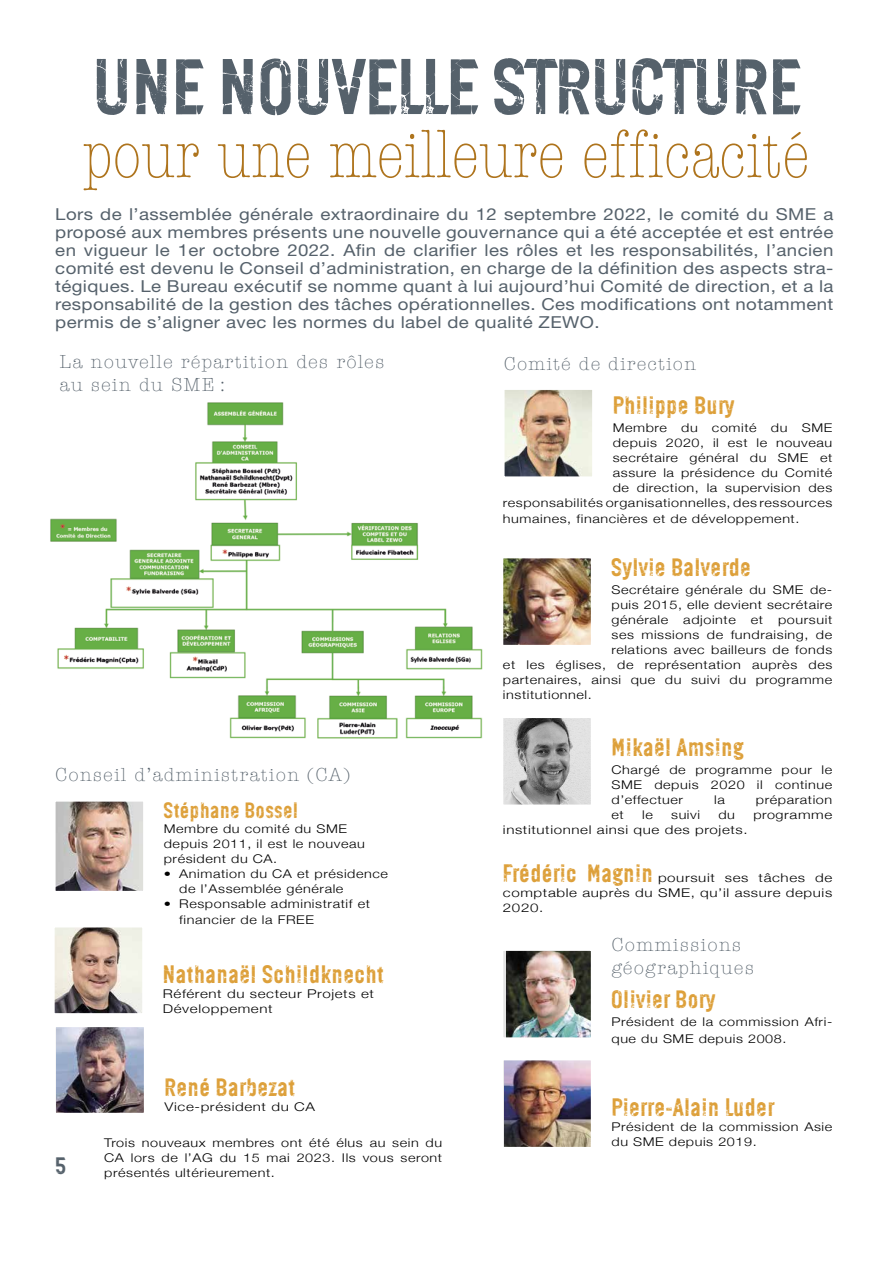
<style>
.page{position:relative;width:893px;height:1263px;background:#fff}
.page>*{position:absolute;margin:0;border:0;box-sizing:border-box;transform-origin:0 0}
.t1{font:79.5px "Haastkiwi";letter-spacing:.02em;color:#55616b}
.t2{font:300 condensed 70.5px "American Typewriter";color:#ae741d;scale:.96 1}
.t3{font:25.5px "Haastkiwi";letter-spacing:.04em;color:#dda03a}
.t4{font:24px "Haastkiwi";color:#55616b}
.t5{font:22.5px "Haastkiwi";letter-spacing:.04em;color:#dda03a}
.t6{font:300 condensed 19.5px/22.5px "American Typewriter";letter-spacing:.04em;color:#55616b;scale:1.25 1}
.t7{font:300 condensed 19.35px "American Typewriter";letter-spacing:.04em;color:#55616b;scale:1.25 1}
.t8{font:16.5px/18px "Helvetica Neue LT Std";letter-spacing:.02em;color:#55616b;text-align:justify;scale:1.13 1}
.t9{font:300 12px/15px "Helvetica Neue";letter-spacing:.04em;color:#000;scale:1.2 1}
.t10{font:300 12px/15px "Helvetica Neue";letter-spacing:.04em;color:#000;text-align:justify;scale:1.26 1}
.s1{font-family:"Haastkiwi";font-weight:400;font-size:25.5px;color:#dda03a}
</style>
<div class="page">
<hr style="left:0;top:0;width:1px;height:885px;background:#55616b">
<svg style="left:0;top:723px;width:1px;height:162px"></svg>
<img style="left:0;top:655px;width:1px;height:68px">
<img style="left:506px;top:391px;width:85px;height:84px">
<div style="left:501px;top:386px;width:95px;height:94px;border:4px solid #fff"></div>
<img style="left:56px;top:929px;width:85px;height:83px">
<div style="left:51px;top:924px;width:95px;height:93px;border:4px solid #fff"></div>
<img style="left:57px;top:1028px;width:86px;height:83px">
<div style="left:52px;top:1023px;width:96px;height:93px;border:4px solid #fff"></div>
<img style="left:505px;top:560px;width:84px;height:83px">
<div style="left:500px;top:555px;width:94px;height:93px;border:4px solid #fff"></div>
<img style="left:505px;top:719px;width:84px;height:84px">
<div style="left:500px;top:714px;width:94px;height:94px;border:4px solid #fff"></div>
<img style="left:506px;top:952px;width:83px;height:84px">
<div style="left:500px;top:947px;width:94px;height:94px;border:4px solid #fff"></div>
<img style="left:505px;top:1062px;width:84px;height:83px">
<div style="left:500px;top:1057px;width:94px;height:93px;border:4px solid #fff"></div>
<img style="left:57px;top:803px;width:85px;height:86px">
<div style="left:52px;top:798px;width:95px;height:96px;border:4px solid #fff"></div>
<img style="left:50px;top:402px;width:433px;height:337px">
<h1 class="t1" style="left:94px;top:41px;width:707px">UNE NOUVELLE STRUCTURE</h1>
<h2 class="t2" style="left:83px;top:107px;width:758px">pour une meilleure efficacité</h2>
<p class="t8" style="left:55px;top:205px;width:690px">Lors de l’assemblée générale extraordinaire du 12 septembre 2022, le comité du SME a proposé aux membres présents une nouvelle gouvernance qui a été acceptée et est entrée en vigueur le 1er octobre 2022. Afin de clarifier les rôles et les responsabilités, l’ancien comité est devenu le Conseil d’administration, en charge de la définition des aspects stra&shy;tégiques. Le Bureau exécutif se nomme quant à lui aujourd’hui Comité de direction, et a la responsabilité de la gestion des tâches opérationnelles. Ces modifications ont notamment permis de s’aligner avec les normes du label de qualité ZEWO.</p>
<h3 class="t6" style="left:60px;top:350px;width:261px">La nouvelle répartition des rôles au sein du SME :</h3>
<h3 class="t7" style="left:504px;top:351px;width:155px">Comité de direction</h3>
<h3 class="t6" style="left:55px;top:763px;width:237px">Conseil d’administration (CA)</h3>
<h3 class="t5" style="left:164px;top:798px;width:136px">Stéphane Bossel</h3>
<p class="t9" style="left:164px;top:820px;width:169px">Membre du comité du SME depuis 2011, il est le nouveau président du CA.</p>
<p class="t9" style="left:179px;top:865px;width:175px;text-indent:-15px">• Animation du CA et présidence de l’Assemblée générale</p>
<p class="t9" style="left:179px;top:895px;width:160px;line-height:15.9px;text-indent:-15px">• Responsable administratif et financier de la FREE</p>
<h3 class="t3" style="left:163px;top:959px;width:222px">Nathanaël Schildknecht</h3>
<p class="t10" style="left:163px;top:985px;width:169px">Référent du secteur Projets et<br>Développement</p>
<h3 class="t4" style="left:55px;top:1152px;width:13px">5</h3>
<h3 class="t3" style="left:165px;top:1073px;width:132px">René Barbezat</h3>
<p class="t10" style="left:165px;top:1098px;width:121px">Vice-président du CA</p>
<p class="t9" style="left:104px;top:1134px;width:283px;text-align:justify">Trois nouveaux membres ont été élus au sein du CA lors de l’AG du 15 mai 2023. Ils vous seront présentés ultérieurement.</p>
<h3 class="t3" style="left:613px;top:391px;width:123px">Philippe Bury</h3>
<p class="t9" style="left:613px;top:419px;width:184px">Membre du comité du SME</p>
<p class="t9" style="left:613px;top:434px;width:184px">depuis 2020, il est le nouveau</p>
<p class="t9" style="left:613px;top:449px;width:184px">secrétaire général du SME et</p>
<p class="t9" style="left:613px;top:464px;width:184px">assure la présidence du Comité</p>
<p class="t9" style="left:613px;top:479px;width:184px">de direction, la supervision des</p>
<p class="t9" style="left:503px;top:494px;width:276px">responsabilités organisationnelles, des ressources</p>
<p class="t9" style="left:503px;top:510px;width:249px">humaines, financières et de développement.</p>
<h3 class="t3" style="left:611px;top:553px;width:141px">Sylvie Balverde</h3>
<p class="t9" style="left:611px;top:581px;width:185px">Secrétaire générale du SME de-</p>
<p class="t9" style="left:611px;top:596px;width:185px">puis 2015, elle devient secrétaire</p>
<p class="t9" style="left:611px;top:611px;width:185px">générale adjointe et poursuit</p>
<p class="t9" style="left:611px;top:626px;width:185px">ses missions de fundraising, de</p>
<p class="t9" style="left:611px;top:641px;width:185px">relations avec bailleurs de fonds</p>
<p class="t9" style="left:503px;top:656px;width:276px">et les églises, de représentation auprès des</p>
<p class="t9" style="left:503px;top:671px;width:276px">partenaires, ainsi que du suivi du programme</p>
<p class="t9" style="left:503px;top:686px;width:76px">institutionnel.</p>
<h3 class="t3" style="left:611px;top:733px;width:133px">Mikaël Amsing</h3>
<p class="t9" style="left:611px;top:761px;width:186px;text-align:justify">Chargé de programme pour le SME depuis 2020 il continue d’effectuer</p>
<p class="t9" style="left:714px;top:791px;width:10px">la</p>
<p class="t9" style="left:756px;top:791px;width:65px">préparation</p>
<p class="t9" style="left:611px;top:806px;width:12px">et</p>
<p class="t9" style="left:642px;top:806px;width:10px">le</p>
<p class="t9" style="left:671px;top:806px;width:26px">suivi</p>
<p class="t9" style="left:718px;top:806px;width:15px">du</p>
<p class="t9" style="left:753px;top:806px;width:67px">programme</p>
<p class="t10" style="left:503px;top:821px;width:196px">institutionnel ainsi que des projets.</p>
<p class="t10" style="left:503px;top:869px;width:263px"><span class="s1">Frédéric Magnin</span> poursuit ses tâches de comptable auprès du SME, qu’il assure depuis 2020.</p>
<h3 class="t6" style="left:611px;top:933px;width:116px">Commissions géographiques</h3>
<h3 class="t3" style="left:611px;top:985px;width:105px">Olivier Bory</h3>
<p class="t9" style="left:611px;top:1013px;width:186px;line-height:16.5px">Président de la commission Afri&shy;que du SME depuis 2008.</p>
<h3 class="t3" style="left:611px;top:1093px;width:164px">Pierre-Alain Luder</h3>
<p class="t9" style="left:611px;top:1118px;width:185px">Président de la commission Asie du SME depuis 2019.</p>
</div>
